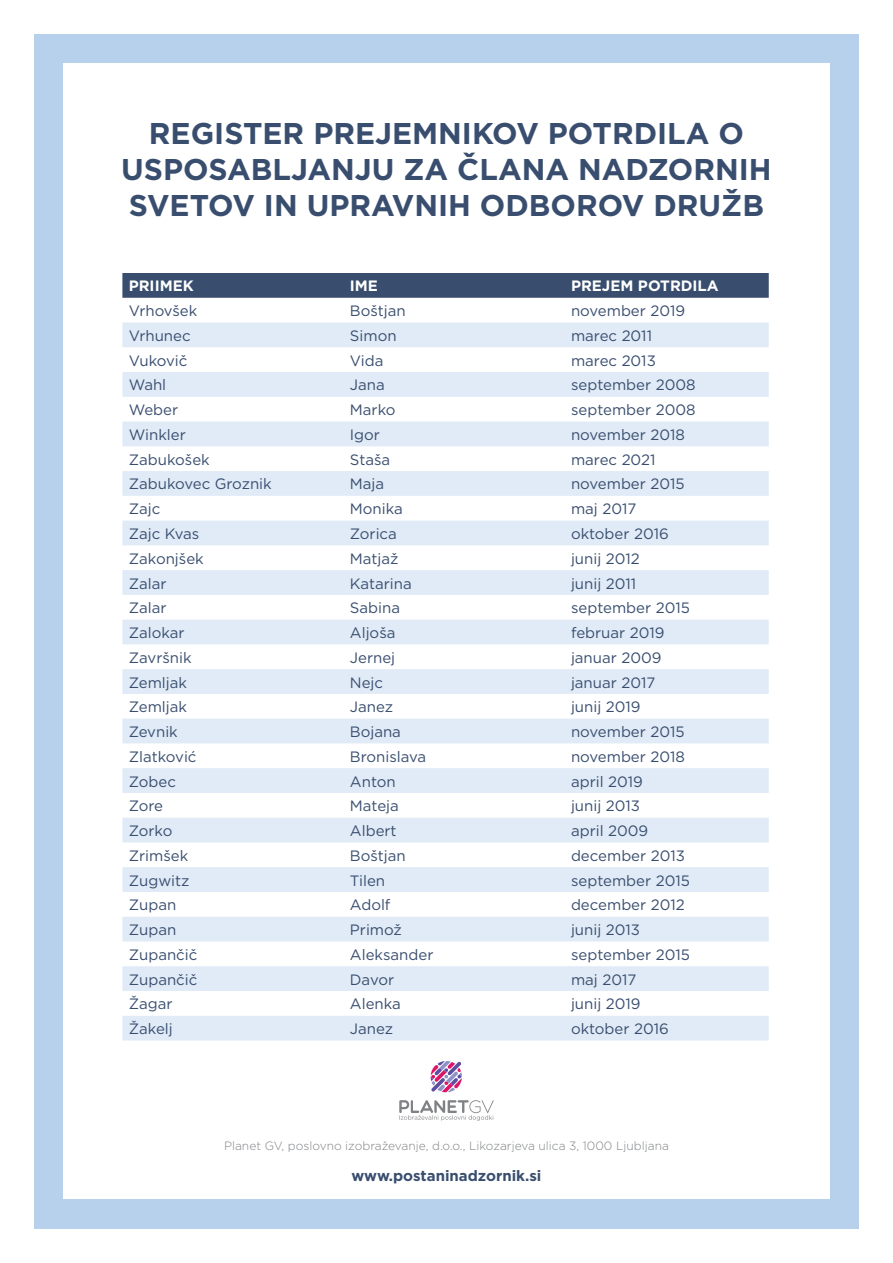
<style>
.page{position:relative;width:893px;height:1263px;background:#fff}
.page>*{position:absolute;margin:0;border:0;box-sizing:border-box;transform-origin:0 0}
.t1{font:700 30px/36px "Gotham";color:#394e6f;text-align:center}
.t2{font:15px "Gotham";color:#394e6f}
.t3{font:700 15px "Gotham";color:#fff}
.t4{font:700 15px "Gotham";color:#394e6f}
.t5{font:300 12px "Gotham";color:#808285}
</style>
<div class="page">
<div style="left:34px;top:34px;width:825px;height:1195px;background:#b7d0ec"></div>
<div style="left:63px;top:64px;width:766px;height:1135px;background:#fff"></div>
<svg style="left:431px;top:1061px;width:31px;height:31px"></svg>
<svg style="left:399px;top:1100px;width:95px;height:21px"></svg>
<div style="left:122px;top:273px;width:647px;height:25px;background:#394e6f"></div>
<svg style="left:122px;top:322px;width:647px;height:718px;fill:#e3edf7"></svg>
<h1 class="t1" style="left:121px;top:116px;width:652px">REGISTER PREJEMNIKOV POTRDILA O<br>USPOSABLJANJU ZA ČLANA NADZORNIH<br>SVETOV IN UPRAVNIH ODBOROV DRUŽB</h1>
<p class="t3" style="left:129px;top:276px;width:66px">PRIIMEK</p>
<p class="t3" style="left:350px;top:276px;width:30px">IME</p>
<p class="t3" style="left:571px;top:276px;width:149px">PREJEM POTRDILA</p>
<p class="t2" style="left:129px;top:301px;width:70px">Vrhovšek</p>
<p class="t2" style="left:350px;top:301px;width:57px">Boštjan</p>
<p class="t2" style="left:571px;top:301px;width:116px">november 2019</p>
<p class="t2" style="left:129px;top:326px;width:63px">Vrhunec</p>
<p class="t2" style="left:350px;top:326px;width:48px">Simon</p>
<p class="t2" style="left:571px;top:326px;width:83px">marec 2011</p>
<p class="t2" style="left:129px;top:351px;width:60px">Vukovič</p>
<p class="t2" style="left:350px;top:351px;width:35px">Vida</p>
<p class="t2" style="left:571px;top:351px;width:86px">marec 2013</p>
<p class="t2" style="left:129px;top:375px;width:39px">Wahl</p>
<p class="t2" style="left:350px;top:375px;width:36px">Jana</p>
<p class="t2" style="left:571px;top:375px;width:126px">september 2008</p>
<p class="t2" style="left:129px;top:400px;width:51px">Weber</p>
<p class="t2" style="left:350px;top:400px;width:47px">Marko</p>
<p class="t2" style="left:571px;top:400px;width:126px">september 2008</p>
<p class="t2" style="left:129px;top:425px;width:59px">Winkler</p>
<p class="t2" style="left:350px;top:425px;width:32px">Igor</p>
<p class="t2" style="left:571px;top:425px;width:115px">november 2018</p>
<p class="t2" style="left:129px;top:450px;width:83px">Zabukošek</p>
<p class="t2" style="left:350px;top:450px;width:42px">Staša</p>
<p class="t2" style="left:571px;top:450px;width:86px">marec 2021</p>
<p class="t2" style="left:129px;top:474px;width:144px">Zabukovec Groznik</p>
<p class="t2" style="left:350px;top:474px;width:36px">Maja</p>
<p class="t2" style="left:571px;top:474px;width:115px">november 2015</p>
<p class="t2" style="left:129px;top:499px;width:33px">Zajc</p>
<p class="t2" style="left:350px;top:499px;width:54px">Monika</p>
<p class="t2" style="left:571px;top:499px;width:67px">maj 2017</p>
<p class="t2" style="left:129px;top:524px;width:72px">Zajc Kvas</p>
<p class="t2" style="left:350px;top:524px;width:48px">Zorica</p>
<p class="t2" style="left:571px;top:524px;width:99px">oktober 2016</p>
<p class="t2" style="left:129px;top:549px;width:77px">Zakonjšek</p>
<p class="t2" style="left:350px;top:549px;width:50px">Matjaž</p>
<p class="t2" style="left:571px;top:549px;width:70px">junij 2012</p>
<p class="t2" style="left:129px;top:574px;width:39px">Zalar</p>
<p class="t2" style="left:350px;top:574px;width:63px">Katarina</p>
<p class="t2" style="left:571px;top:574px;width:67px">junij 2011</p>
<p class="t2" style="left:129px;top:598px;width:39px">Zalar</p>
<p class="t2" style="left:350px;top:598px;width:52px">Sabina</p>
<p class="t2" style="left:571px;top:598px;width:120px">september 2015</p>
<p class="t2" style="left:129px;top:623px;width:57px">Zalokar</p>
<p class="t2" style="left:350px;top:623px;width:47px">Aljoša</p>
<p class="t2" style="left:571px;top:623px;width:95px">februar 2019</p>
<p class="t2" style="left:129px;top:648px;width:64px">Završnik</p>
<p class="t2" style="left:350px;top:648px;width:47px">Jernej</p>
<p class="t2" style="left:571px;top:648px;width:92px">januar 2009</p>
<p class="t2" style="left:129px;top:673px;width:60px">Zemljak</p>
<p class="t2" style="left:350px;top:673px;width:35px">Nejc</p>
<p class="t2" style="left:571px;top:673px;width:86px">januar 2017</p>
<p class="t2" style="left:129px;top:697px;width:60px">Zemljak</p>
<p class="t2" style="left:350px;top:697px;width:45px">Janez</p>
<p class="t2" style="left:571px;top:697px;width:71px">junij 2019</p>
<p class="t2" style="left:129px;top:722px;width:51px">Zevnik</p>
<p class="t2" style="left:350px;top:722px;width:53px">Bojana</p>
<p class="t2" style="left:571px;top:722px;width:115px">november 2015</p>
<p class="t2" style="left:129px;top:747px;width:69px">Zlatković</p>
<p class="t2" style="left:350px;top:747px;width:78px">Bronislava</p>
<p class="t2" style="left:571px;top:747px;width:115px">november 2018</p>
<p class="t2" style="left:129px;top:772px;width:49px">Zobec</p>
<p class="t2" style="left:350px;top:772px;width:47px">Anton</p>
<p class="t2" style="left:571px;top:772px;width:73px">april 2019</p>
<p class="t2" style="left:129px;top:796px;width:36px">Zore</p>
<p class="t2" style="left:350px;top:796px;width:50px">Mateja</p>
<p class="t2" style="left:571px;top:796px;width:71px">junij 2013</p>
<p class="t2" style="left:129px;top:821px;width:45px">Zorko</p>
<p class="t2" style="left:350px;top:821px;width:48px">Albert</p>
<p class="t2" style="left:571px;top:821px;width:79px">april 2009</p>
<p class="t2" style="left:129px;top:846px;width:61px">Zrimšek</p>
<p class="t2" style="left:350px;top:846px;width:57px">Boštjan</p>
<p class="t2" style="left:571px;top:846px;width:115px">december 2013</p>
<p class="t2" style="left:129px;top:871px;width:62px">Zugwitz</p>
<p class="t2" style="left:350px;top:871px;width:37px">Tilen</p>
<p class="t2" style="left:571px;top:871px;width:120px">september 2015</p>
<p class="t2" style="left:129px;top:895px;width:49px">Zupan</p>
<p class="t2" style="left:350px;top:895px;width:42px">Adolf</p>
<p class="t2" style="left:571px;top:895px;width:115px">december 2012</p>
<p class="t2" style="left:129px;top:920px;width:49px">Zupan</p>
<p class="t2" style="left:350px;top:920px;width:54px">Primož</p>
<p class="t2" style="left:571px;top:920px;width:71px">junij 2013</p>
<p class="t2" style="left:129px;top:945px;width:70px">Zupančič</p>
<p class="t2" style="left:350px;top:945px;width:85px">Aleksander</p>
<p class="t2" style="left:571px;top:945px;width:120px">september 2015</p>
<p class="t2" style="left:129px;top:970px;width:70px">Zupančič</p>
<p class="t2" style="left:350px;top:970px;width:46px">Davor</p>
<p class="t2" style="left:571px;top:970px;width:67px">maj 2017</p>
<p class="t2" style="left:129px;top:994px;width:45px">Žagar</p>
<p class="t2" style="left:350px;top:994px;width:52px">Alenka</p>
<p class="t2" style="left:571px;top:994px;width:71px">junij 2019</p>
<p class="t2" style="left:129px;top:1019px;width:46px">Žakelj</p>
<p class="t2" style="left:350px;top:1019px;width:45px">Janez</p>
<p class="t2" style="left:571px;top:1019px;width:99px">oktober 2016</p>
<p class="t5" style="left:224px;top:1138px;width:446px">Planet GV, poslovno izobraževanje, d.o.o., Likozarjeva ulica 3, 1000 Ljubljana</p>
<p class="t4" style="left:351px;top:1166px;width:192px">www.postaninadzornik.si</p>
</div>
